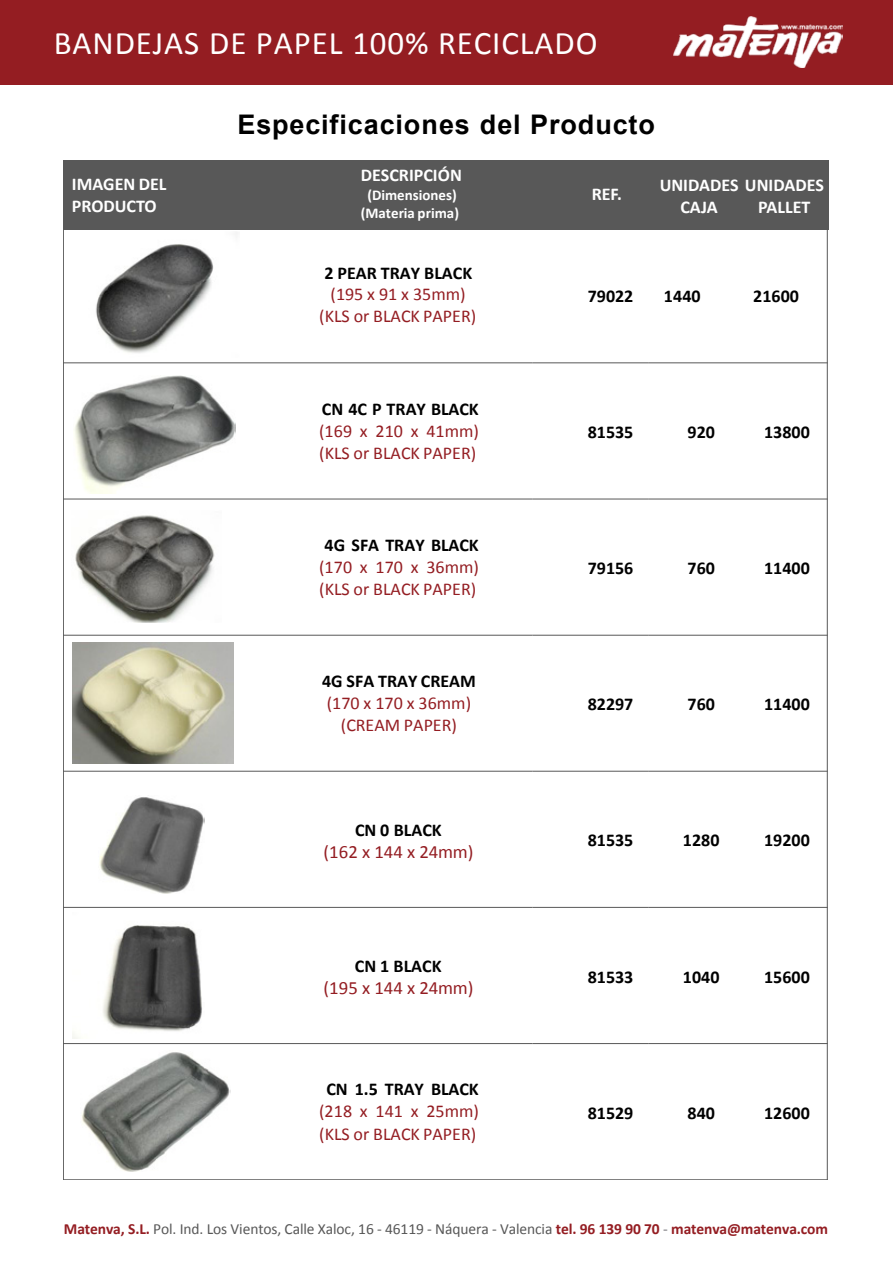
<style>
.page{position:relative;width:893px;height:1264px;background:#fff}
.page>*{position:absolute;margin:0;border:0;box-sizing:border-box;transform-origin:0 0}
.t1{font:33px "Calibri";letter-spacing:.025em;color:#fff}
.t2{font:700 27px "Arial";letter-spacing:.03em;color:#000}
.t3{font:18.75px "Calibri";color:#941d22}
.t4{font:700 18px "Calibri";letter-spacing:.005em;color:#000}
.t5{font:18px/22.2px "Calibri";color:#941d22}
.t6{font:700 18px/21.6px "Calibri";color:#fff}
.t7{font:15.45px "Calibri";letter-spacing:-.005em;color:#585858}
.t8{font:700 15px/18.3px "Calibri";color:#fff;text-align:center}
.s1{font-weight:700;color:#941d22}
.s2{color:#747378}
</style>
<div class="page">
<div style="left:63px;top:160px;width:766px;height:70px;background:#585858"></div>
<hr style="left:63px;top:362px;width:469px;height:1px;background:#585858">
<hr style="left:532px;top:362px;width:116px;height:1px;background:#585858">
<hr style="left:648px;top:362px;width:179px;height:1px;background:#585858">
<hr style="left:63px;top:498px;width:469px;height:1px;background:#585858">
<hr style="left:532px;top:498px;width:116px;height:1px;background:#585858">
<hr style="left:648px;top:498px;width:179px;height:1px;background:#585858">
<hr style="left:63px;top:634px;width:469px;height:1px;background:#585858">
<hr style="left:532px;top:634px;width:116px;height:1px;background:#585858">
<hr style="left:648px;top:634px;width:179px;height:1px;background:#585858">
<hr style="left:63px;top:770px;width:469px;height:1px;background:#585858">
<hr style="left:532px;top:770px;width:116px;height:1px;background:#585858">
<hr style="left:648px;top:770px;width:179px;height:1px;background:#585858">
<hr style="left:63px;top:906px;width:469px;height:1px;background:#585858">
<hr style="left:532px;top:906px;width:116px;height:1px;background:#585858">
<hr style="left:648px;top:906px;width:179px;height:1px;background:#585858">
<hr style="left:63px;top:1042px;width:469px;height:1px;background:#585858">
<hr style="left:532px;top:1042px;width:116px;height:1px;background:#585858">
<hr style="left:648px;top:1042px;width:179px;height:1px;background:#585858">
<hr style="left:63px;top:226px;width:1px;height:953px;background:#585858">
<hr style="left:826px;top:226px;width:1px;height:953px;background:#585858">
<hr style="left:63px;top:1179px;width:764px;height:1px;background:#585858">
<img style="left:96px;top:232px;width:141px;height:121px">
<img style="left:74px;top:375px;width:162px;height:118px">
<img style="left:75px;top:515px;width:140px;height:107px">
<img style="left:72px;top:642px;width:161px;height:121px">
<img style="left:99px;top:797px;width:105px;height:96px">
<img style="left:72px;top:925px;width:130px;height:113px">
<img style="left:82px;top:1052px;width:148px;height:119px">
<div style="left:0;top:0;width:892px;height:84px;background:#941d22"></div>
<img style="left:673px;top:16px;width:169px;height:51px">
<h1 class="t1" style="left:54px;top:23px;width:545px">BANDEJAS DE PAPEL 100% RECICLADO</h1>
<p class="t6" style="left:72px;top:173px;width:96px">IMAGEN DEL<br>PRODUCTO</p>
<h2 class="t2" style="left:237px;top:109px;width:419px">Especificaciones del Producto</h2>
<p class="t6" style="left:361px;top:164px;width:102px">DESCRIPCIÓN</p>
<p class="t8" style="left:361px;top:185px;width:100px">(Dimensiones) (Materia prima)</p>
<p class="t6" style="left:591px;top:183px;width:32px">REF.</p>
<p class="t6" style="left:680px;top:174px;width:145px;text-indent:-21px">UNIDADES UNIDADES<br>CAJA</p>
<p class="t6" style="left:758px;top:196px;width:54px">PALLET</p>
<p class="t4" style="left:324px;top:261px;width:149px">2 PEAR TRAY BLACK</p>
<p class="t5" style="left:319px;top:283px;width:158px;text-align:center">(195 x 91 x 35mm) (KLS or BLACK PAPER)</p>
<p class="t4" style="left:587px;top:284px;width:47px">79022</p>
<p class="t4" style="left:664px;top:284px;width:38px">1440</p>
<p class="t4" style="left:753px;top:284px;width:47px">21600</p>
<p class="t4" style="left:322px;top:397px;width:158px">CN 4C P TRAY BLACK</p>
<p class="t5" style="left:319px;top:419px;width:161px">(169 x 210 x 41mm) (KLS or BLACK PAPER)</p>
<p class="t4" style="left:587px;top:421px;width:47px">81535</p>
<p class="t4" style="left:687px;top:421px;width:29px">920</p>
<p class="t4" style="left:764px;top:421px;width:47px">13800</p>
<p class="t4" style="left:324px;top:533px;width:156px">4G SFA TRAY BLACK</p>
<p class="t5" style="left:319px;top:555px;width:161px">(170 x 170 x 36mm) (KLS or BLACK PAPER)</p>
<p class="t4" style="left:587px;top:557px;width:47px">79156</p>
<p class="t4" style="left:687px;top:557px;width:29px">760</p>
<p class="t4" style="left:764px;top:557px;width:47px">11400</p>
<p class="t4" style="left:322px;top:669px;width:155px">4G SFA TRAY CREAM</p>
<p class="t5" style="left:327px;top:691px;width:146px;text-align:center">(170 x 170 x 36mm) (CREAM PAPER)</p>
<p class="t4" style="left:587px;top:693px;width:47px">82297</p>
<p class="t4" style="left:687px;top:693px;width:29px">760</p>
<p class="t4" style="left:764px;top:693px;width:47px">11400</p>
<p class="t4" style="left:355px;top:818px;width:88px">CN 0 BLACK</p>
<p class="t3" style="left:323px;top:839px;width:151px">(162 x 144 x 24mm)</p>
<p class="t4" style="left:355px;top:954px;width:88px">CN 1 BLACK</p>
<p class="t3" style="left:323px;top:976px;width:151px">(195 x 144 x 24mm)</p>
<p class="t4" style="left:587px;top:829px;width:47px">81535</p>
<p class="t4" style="left:682px;top:829px;width:38px">1280</p>
<p class="t4" style="left:764px;top:829px;width:47px">19200</p>
<p class="t4" style="left:587px;top:965px;width:47px">81533</p>
<p class="t4" style="left:682px;top:965px;width:38px">1040</p>
<p class="t4" style="left:764px;top:965px;width:47px">15600</p>
<p class="t4" style="left:326px;top:1077px;width:154px">CN 1.5 TRAY BLACK</p>
<p class="t5" style="left:319px;top:1099px;width:161px">(218 x 141 x 25mm) (KLS or BLACK PAPER)</p>
<p class="t4" style="left:587px;top:1101px;width:47px">81529</p>
<p class="t4" style="left:687px;top:1101px;width:29px">840</p>
<p class="t4" style="left:764px;top:1101px;width:47px">12600</p>
<p class="t7" style="left:64px;top:1218px;width:765px"><span class="s1">Matenva, S.L.</span> Pol. Ind. Los Vientos, Calle Xaloc, 16 - 46119 - Náquera - Valencia <span class="s1">tel. 96 139 90 70</span> <span class="s2">-</span> <span class="s1">matenva@matenva.com</span></p>
</div>
